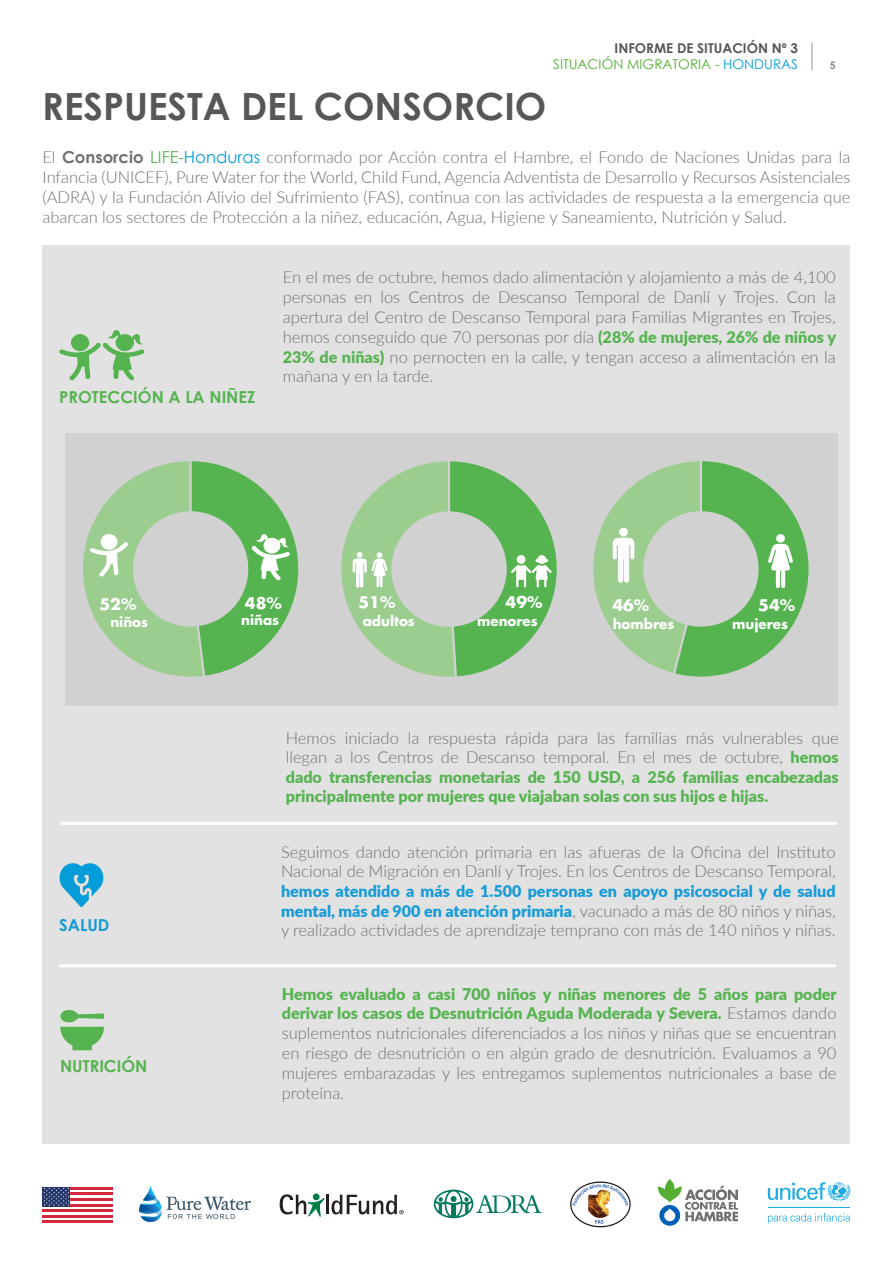
<style>
.page{position:relative;width:893px;height:1263px;background:#fff}
.page>*{position:absolute;margin:0;border:0;box-sizing:border-box;transform-origin:0 0}
.t1{font:700 37.5px "Century Gothic";color:#575756}
.t2{font:300 16.5px/19.8px "Lato";color:#707070;text-align:justify}
.t3{font:700 16.5px "Century Gothic";color:#56b450}
.t4{font:700 16.5px "Century Gothic";color:#169bd8}
.t5{font:900 16.2px/19.4px "Lato";color:#56b450}
.t6{font:900 16.2px/19.8px "Lato";color:#169bd8}
.t7{font:700 15.75px "Futura LT Pro";color:#fff}
.t8{font:700 13.5px/16.5px "Century Gothic";color:#575756;text-align:right}
.t9{font:700 13.5px "Futura LT Pro";color:#fff}
.t10{font:700 10.5px "Century Gothic";color:#87898c}
.s1{font-weight:400;color:#52ae32}
.s2{font-weight:400;color:#049cd9}
.s3{font-family:"Century Gothic";font-weight:700}
.s4{font-family:"Century Gothic";font-weight:400;color:#56b450}
.s5{font-family:"Century Gothic";font-weight:400;color:#049cd9}
.s6{font-weight:900;font-size:16.2px;color:#56b450}
.s7{font-weight:300;font-size:16.5px;color:#707070}
</style>
<div class="page">
<svg style="left:811px;top:43px;width:1px;height:27px"></svg>
<svg style="left:768px;top:1182px;width:82px;height:20px"></svg>
<hr style="left:768px;top:1208px;width:82px;height:1px;background:#1cabe3">
<svg style="left:768px;top:1213px;width:82px;height:10px"></svg>
<svg style="left:433px;top:1189px;width:109px;height:29px"></svg>
<hr style="left:326px;top:1195px;width:3px;height:19px;background:#241f21">
<svg style="left:280px;top:1193px;width:44px;height:24px"></svg>
<svg style="left:331px;top:1195px;width:73px;height:19px"></svg>
<img style="left:570px;top:1181px;width:61px;height:47px">
<img style="left:140px;top:1185px;width:111px;height:37px">
<svg style="left:658px;top:1179px;width:80px;height:47px"></svg>
<hr style="left:43px;top:1187px;width:70px;height:2px;background:#d4293d">
<hr style="left:43px;top:1192px;width:70px;height:3px;background:#d4293d">
<hr style="left:43px;top:1198px;width:70px;height:3px;background:#d4293d">
<hr style="left:43px;top:1204px;width:70px;height:2px;background:#d4293d">
<hr style="left:43px;top:1209px;width:70px;height:3px;background:#d4293d">
<hr style="left:43px;top:1215px;width:70px;height:3px;background:#d4293d">
<hr style="left:43px;top:1220px;width:70px;height:3px;background:#d4293d">
<div style="left:43px;top:1187px;width:27px;height:19px;background:#24366b"></div>
<svg style="left:44px;top:1187px;width:25px;height:19px"></svg>
<div style="left:43px;top:246px;width:807px;height:898px;background:#e2e2e2"></div>
<hr style="left:60px;top:822px;width:777px;height:3px;background:#fff">
<svg style="left:59px;top:330px;width:86px;height:50px"></svg>
<svg style="left:59px;top:863px;width:45px;height:44px"></svg>
<div style="left:65px;top:434px;width:773px;height:272px;background:#d1d1d1"></div>
<svg style="left:83px;top:461px;width:215px;height:216px"></svg>
<svg style="left:593px;top:461px;width:216px;height:215px"></svg>
<div style="left:619px;top:528px;width:9px;height:8px;background:#fff;border-radius:50%"></div>
<svg style="left:341px;top:461px;width:216px;height:216px"></svg>
<hr style="left:59px;top:964px;width:777px;height:3px;background:#fff">
<svg style="left:60px;top:1010px;width:44px;height:40px"></svg>
<p class="t8" style="left:553px;top:39px;width:246px">INFORME DE SITUACIÓN Nº 3<br><span class="s1">SITUACIÓN MIGRATORIA -</span> <span class="s2">HONDURAS</span></p>
<p class="t10" style="left:830px;top:57px;width:7px">5</p>
<p class="t1" style="left:42px;top:78px;width:505px">RESPUESTA DEL CONSORCIO</p>
<p class="t2" style="left:43px;top:147px;width:809px">El <span class="s3">Consorcio</span> <span class="s4">LIFE-</span><span class="s5">Honduras</span> conformado por Acción contra el Hambre, el Fondo de Naciones Unidas para la Infancia (UNICEF), Pure Water for the World, Child Fund, Agencia Adventista de Desarrollo y Recursos Asistenciales (ADRA) y la Fundación Alivio del Sufrimiento (FAS), continua con las actividades de respuesta a la emergencia que abarcan los sectores de Protección a la niñez, educación, Agua, Higiene y Saneamiento, Nutrición y Salud.</p>
<p class="t3" style="left:59px;top:384px;width:198px">PROTECCIÓN A LA NIÑEZ</p>
<p class="t2" style="left:283px;top:267px;width:555px">En el mes de octubre, hemos dado alimentación y alojamiento a más de 4,100 personas en los Centros de Descanso Temporal de Danlí y Trojes. Con la apertura del Centro de Descanso Temporal para Familias Migrantes en Trojes, hemos conseguido que 70 personas por día <span class="s6">(28% de mujeres, 26% de niños y 23% de niñas)</span> no pernocten en la calle, y tengan acceso a alimentación en la mañana y en la tarde.</p>
<p class="t7" style="left:99px;top:592px;width:38px">52%</p>
<p class="t7" style="left:358px;top:589px;width:38px">51%</p>
<p class="t7" style="left:505px;top:589px;width:38px">49%</p>
<p class="t9" style="left:110px;top:611px;width:39px">niños</p>
<p class="t9" style="left:363px;top:611px;width:54px">adultos</p>
<p class="t9" style="left:477px;top:611px;width:62px">menores</p>
<p class="t7" style="left:245px;top:591px;width:38px">48%</p>
<p class="t9" style="left:241px;top:610px;width:40px">niñas</p>
<p class="t7" style="left:612px;top:592px;width:38px">46%</p>
<p class="t7" style="left:758px;top:593px;width:38px">54%</p>
<p class="t9" style="left:613px;top:613px;width:63px">hombres</p>
<p class="t9" style="left:732px;top:613px;width:57px">mujeres</p>
<p class="t4" style="left:59px;top:912px;width:52px">SALUD</p>
<p class="t3" style="left:60px;top:1054px;width:89px">NUTRICIÓN</p>
<p class="t2" style="left:286px;top:727px;width:554px">Hemos iniciado la respuesta rápida para las familias más vulnerables que llegan a los Centros de Descanso temporal. En el mes de octubre, <span class="s6">hemos</span></p>
<p class="t5" style="left:286px;top:766px;width:554px">dado transferencias monetarias de 150 USD, a 256 familias encabezadas principalmente por mujeres que viajaban solas con sus hijos e hijas.</p>
<p class="t2" style="left:281px;top:841px;width:556px">Seguimos dando atención primaria en las afueras de la Oficina del Instituto<br>Nacional de Migración en Danlí y Trojes. En los Centros de Descanso Temporal,</p>
<p class="t6" style="left:281px;top:880px;width:556px">hemos atendido a más de 1.500 personas en apoyo psicosocial y de salud mental, más de 900 en atención primaria<span class="s7">, vacunado a más de 80 niños y niñas,</span></p>
<p class="t2" style="left:281px;top:920px;width:556px">y realizado actividades de aprendizaje temprano con más de 140 niños y niñas.</p>
<p class="t5" style="left:282px;top:983px;width:556px;line-height:19.8px">Hemos evaluado a casi 700 niños y niñas menores de 5 años para poder derivar los casos de Desnutrición Aguda Moderada y Severa. <span class="s7">Estamos dando</span></p>
<p class="t2" style="left:282px;top:1023px;width:556px">suplementos nutricionales diferenciados a los niños y niñas que se encuentran en riesgo de desnutrición o en algún grado de desnutrición. Evaluamos a 90 mujeres embarazadas y les entregamos suplementos nutricionales a base de proteína.</p>
</div>
